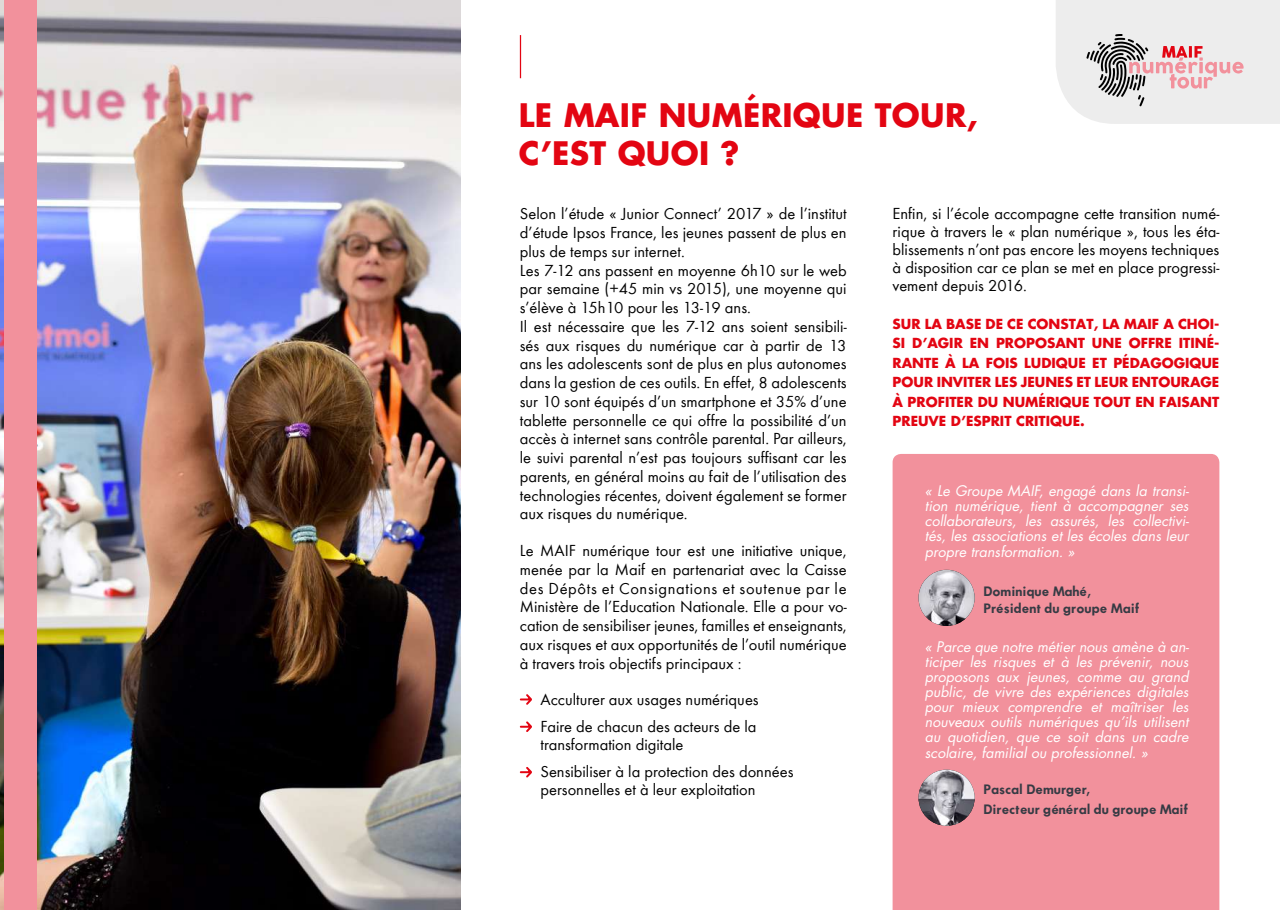
<style>
.page{position:relative;width:1280px;height:910px;background:#fff}
.page>*{position:absolute;margin:0;border:0;box-sizing:border-box;transform-origin:0 0}
.t1{font:700 31.5px/37.8px "Futura";letter-spacing:.01em;color:#e30512}
.t2{font:16.5px/18.8px "Futura T";color:#000}
.t3{font:italic 14.25px/15px "Futura";color:#fff;text-align:justify}
.t4{font:700 13.5px/19.5px "Futura";color:#e30512;text-align:justify}
.t5{font:600 12px/16.5px "Futura";color:#363b44}
</style>
<div class="page">
<img style="left:0;top:0;width:460px;height:910px">
<svg style="left:1056px;top:0;width:224px;height:124px;background:#e4dede"></svg>
<div style="left:892px;top:454px;width:327px;height:456px;background:#f2919c"></div>
<div style="left:4px;top:0;width:33px;height:910px;background:#f2919c"></div>
<svg style="left:520px;top:694px;width:12px;height:11px"></svg>
<svg style="left:520px;top:721px;width:12px;height:11px"></svg>
<svg style="left:520px;top:767px;width:12px;height:11px"></svg>
<hr style="left:520px;top:35px;width:1px;height:43px;background:#e30512">
<img style="left:918px;top:570px;width:57px;height:56px;border-radius:28px">
<img style="left:918px;top:770px;width:57px;height:56px;border-radius:28px">
<h1 class="t1" style="left:519px;top:96px;width:460px">LE MAIF NUMÉRIQUE TOUR,<br>C’EST QUOI ?</h1>
<p class="t2" style="left:520px;top:204px;width:328px">Selon l’étude « Junior Connect’ 2017 » de l’institut d’étude Ipsos France, les jeunes passent de plus en plus de temps sur internet.<br>Les 7-12 ans passent en moyenne 6h10 sur le web par semaine (+45 min vs 2015), une moyenne qui s’élève à 15h10 pour les 13-19 ans.<br>Il est nécessaire que les 7-12 ans soient sensibili&shy;sés aux risques du numérique car à partir de 13 ans les adolescents sont de plus en plus autonomes dans la gestion de ces outils. En effet, 8 adolescents sur 10 sont équipés d’un smartphone et 35% d’une tablette personnelle ce qui offre la possibilité d’un accès à internet sans contrôle parental. Par ailleurs, le suivi parental n’est pas toujours suffisant car les parents, en général moins au fait de l’utilisation des technologies récentes, doivent également se former aux risques du numérique.</p>
<p class="t2" style="left:520px;top:541px;width:328px;text-align:justify">Le MAIF numérique tour est une initiative unique, menée par la Maif en partenariat avec la Caisse des Dépôts et Consignations et soutenue par le Ministère de l’Education Nationale. Elle a pour vo&shy;cation de sensibiliser jeunes, familles et enseignants, aux risques et aux opportunités de l’outil numérique à travers trois objectifs principaux :</p>
<p class="t2" style="left:540px;top:685px;width:220px;line-height:27px">Acculturer aux usages numériques<br>Faire de chacun des acteurs de la</p>
<p class="t2" style="left:540px;top:730px;width:254px;line-height:27px">transformation digitale<br>Sensibiliser à la protection des données</p>
<p class="t2" style="left:540px;top:779px;width:217px">personnelles et à leur exploitation</p>
<p class="t2" style="left:892px;top:205px;width:328px;line-height:18px;text-align:justify">Enfin, si l’école accompagne cette transition numé&shy;rique à travers le « plan numérique », tous les éta&shy;blissements n’ont pas encore les moyens techniques à disposition car ce plan se met en place progressi&shy;vement depuis 2016.</p>
<p class="t4" style="left:892px;top:314px;width:328px">SUR LA BASE DE CE CONSTAT, LA MAIF A CHOI-SI D’AGIR EN PROPOSANT UNE OFFRE ITINÉ-RANTE À LA FOIS LUDIQUE ET PÉDAGOGIQUE POUR INVITER LES JEUNES ET LEUR ENTOURAGE À PROFITER DU NUMÉRIQUE TOUT EN FAISANT PREUVE D’ESPRIT CRITIQUE.</p>
<p class="t3" style="left:925px;top:483px;width:266px">« Le Groupe MAIF, engagé dans la transi&shy;tion numérique, tient à accompagner ses collaborateurs, les assurés, les collectivi&shy;tés, les associations et les écoles dans leur</p>
<p class="t3" style="left:925px;top:544px;width:151px">propre transformation. »</p>
<p class="t5" style="left:983px;top:583px;width:158px">Dominique Mahé,<br>Président du groupe Maif</p>
<p class="t3" style="left:925px;top:639px;width:266px">« Parce que notre métier nous amène à an&shy;ticiper les risques et à les prévenir, nous proposons aux jeunes, comme au grand public, de vivre des expériences digitales pour mieux comprendre et maîtriser les nouveaux outils numériques qu’ils utilisent au quotidien, que ce soit dans un cadre</p>
<p class="t3" style="left:925px;top:745px;width:224px">scolaire, familial ou professionnel. »</p>
<p class="t5" style="left:983px;top:780px;width:207px;line-height:19.5px">Pascal Demurger,<br>Directeur général du groupe Maif</p>
</div>
